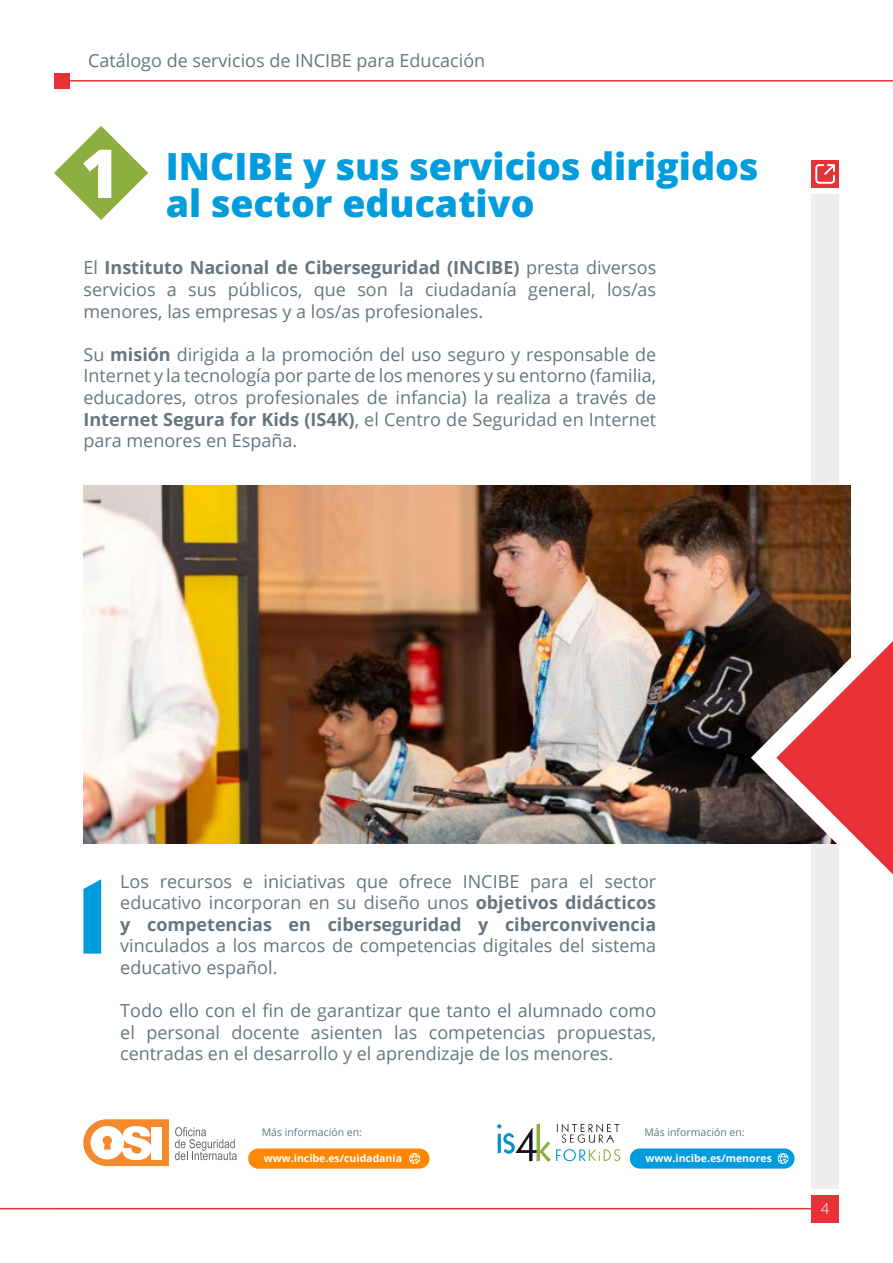
<style>
.page{position:relative;width:893px;height:1263px;background:#fff}
.page>*{position:absolute;margin:0;border:0;box-sizing:border-box;transform-origin:0 0}
.t1{font:800 37.5px/37.5px "Open Sans";color:#009cdd}
.t2{font:18px/21.6px "Open Sans";color:#68757e;text-align:justify}
.t3{font:300 15px "Open Sans";color:#fff}
.t4{font:700 10.5px "Open Sans";color:#fff}
.t5{font:10.5px "Open Sans";color:#68757e}
.s1{font-size:67.5px;color:#fff}
.s2{font-weight:700}
</style>
<div class="page">
<hr style="left:54px;top:1209px;width:697px;height:1px;background:#edefed">
<hr style="left:54px;top:80px;width:839px;height:2px;background:#e73137">
<hr style="left:0;top:1208px;width:834px;height:1px;background:#e73137">
<div style="left:54px;top:73px;width:15px;height:15px;background:#e73137"></div>
<div style="left:811px;top:1195px;width:28px;height:27px;background:#e73137"></div>
<div style="left:248px;top:1148px;width:181px;height:20px;background:#f80;border-radius:10px"></div>
<div style="left:630px;top:1148px;width:164px;height:20px;background:#009cdd;border-radius:10px"></div>
<div style="left:811px;top:194px;width:28px;height:994px;background:#edefed"></div>
<svg style="left:83px;top:879px;width:18px;height:75px"></svg>
<svg style="left:54px;top:126px;width:94px;height:94px"></svg>
<div style="left:811px;top:160px;width:28px;height:28px;background:#e73137"></div>
<svg style="left:815px;top:164px;width:20px;height:20px"></svg>
<img style="left:83px;top:486px;width:767px;height:358px">
<svg style="left:175px;top:1127px;width:62px;height:33px"></svg>
<svg style="left:83px;top:1119px;width:86px;height:47px"></svg>
<div style="left:151px;top:1126px;width:10px;height:33px;background:#fff"></div>
<svg style="left:497px;top:1123px;width:123px;height:39px"></svg>
<svg style="left:409px;top:1153px;width:11px;height:11px"></svg>
<svg style="left:777px;top:1153px;width:12px;height:11px"></svg>
<svg style="left:738px;top:590px;width:155px;height:285px"></svg>
<p class="t2" style="left:88px;top:49px;width:399px">Catálogo de servicios de INCIBE para Educación</p>
<h1 class="t1" style="left:166px;top:146px;width:594px;text-indent:-86px"><span class="s1">1</span> INCIBE y sus servicios dirigidos al sector educativo</h1>
<p class="t2" style="left:83px;top:257px;width:574px">El <span class="s2">Instituto Nacional de Ciberseguridad (INCIBE)</span> presta diversos servicios a sus públicos, que son la ciudadanía general, los/as menores, las empresas y a los/as profesionales.</p>
<p class="t2" style="left:83px;top:343px;width:574px">Su <span class="s2">misión</span> dirigida a la promoción del uso seguro y responsable de Internet y la tecnología por parte de los menores y su entorno (familia, educadores, otros profesionales de infancia) la realiza a través de <span class="s2">Internet Segura for Kids (IS4K)</span>, el Centro de Seguridad en Internet para menores en España.</p>
<p class="t2" style="left:120px;top:870px;width:537px">Los recursos e iniciativas que ofrece INCIBE para el sector educativo incorporan en su diseño unos <span class="s2">objetivos didácticos y competencias en ciberseguridad y ciberconvivencia</span></p>
<p class="t2" style="left:120px;top:935px;width:537px">vinculados a los marcos de competencias digitales del sistema educativo español.</p>
<p class="t2" style="left:120px;top:999px;width:537px">Todo ello con el fin de garantizar que tanto el alumnado como el personal docente asienten las competencias propuestas, centradas en el desarrollo y el aprendizaje de los menores.</p>
<p class="t5" style="left:262px;top:1125px;width:102px">Más información en:</p>
<p class="t5" style="left:644px;top:1125px;width:102px">Más información en:</p>
<p class="t4" style="left:264px;top:1151px;width:140px">www.incibe.es/cuidadania</p>
<p class="t4" style="left:645px;top:1151px;width:128px">www.incibe.es/menores</p>
<p class="t3" style="left:821px;top:1198px;width:10px">4</p>
</div>
